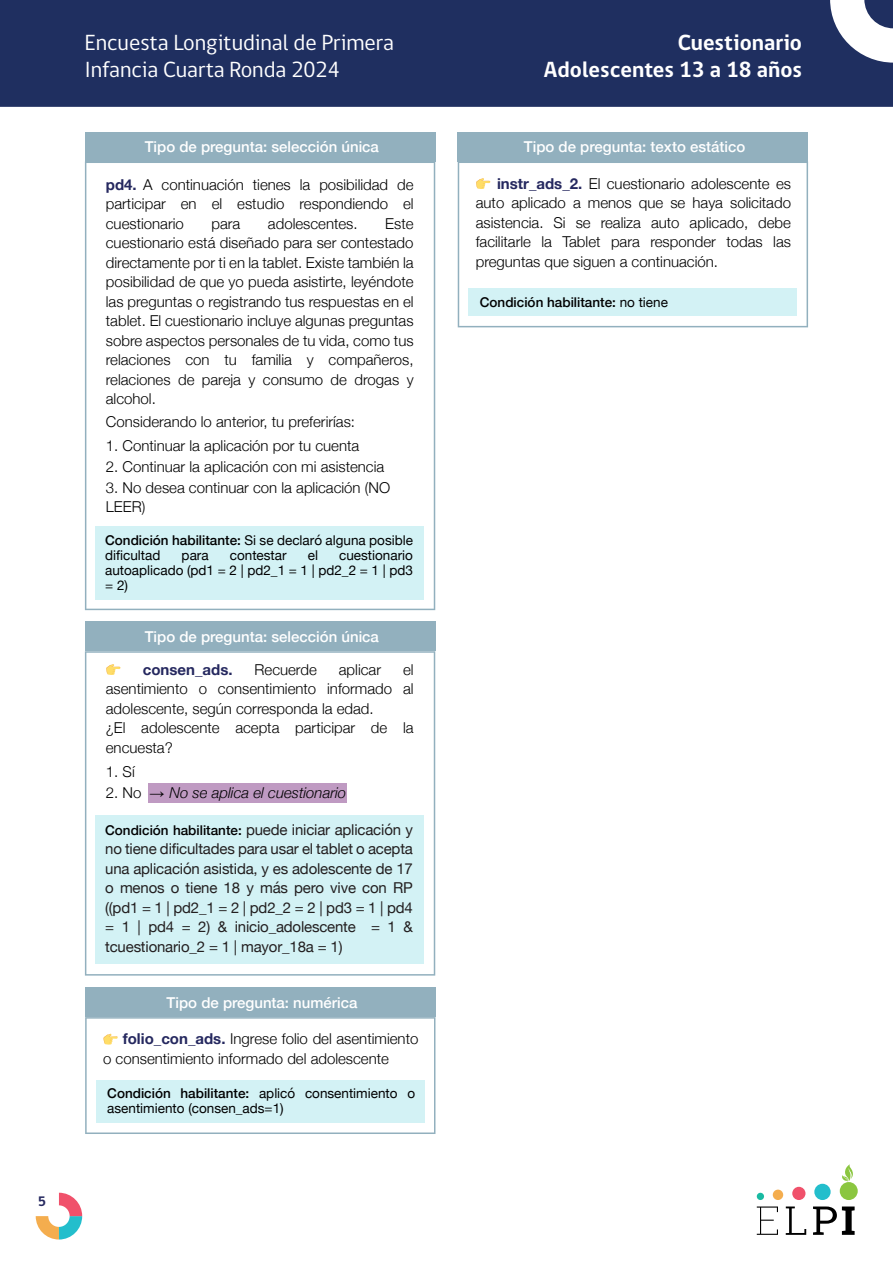
<style>
.page{position:relative;width:893px;height:1263px;background:#fff}
.page>*{position:absolute;margin:0;border:0;box-sizing:border-box;transform-origin:0 0}
.t1{font:22.5px/27px "gob CL";color:#fff}
.t2{font:700 22.5px/27px "gob CL";color:#fff;text-align:right}
.t3{font:300 15px/19.5px "Helvetica Neue";color:#000001;text-align:justify}
.t4{font:15px/19.5px "Helvetica Neue";letter-spacing:-.01em;color:#231f20;text-align:justify}
.t5{font:500 15px "Helvetica Neue";color:#fff}
.t6{font:italic 300 15px "Helvetica Neue";color:#000001}
.t7{font:700 15px "Helvetica Neue";color:#25285f}
.t8{font:700 14.1px "gob CL";color:#25285f}
.t9{font:13.5px/15px "Helvetica Neue";color:#000001}
.t10{font:500 13.5px "Helvetica Neue";color:#000001}
.s1{font-weight:700;color:#25285f}
.s2{font-weight:500}
.s3{font-weight:500;font-size:13.5px;color:#000001}
.s4{font-family:"Arial";font-weight:900;font-style:normal;color:#000}
.s5{font-weight:400}
</style>
<div class="page">
<div style="left:0;top:0;width:893px;height:106px;background:#1f2f60"></div>
<svg style="left:36px;top:1193px;width:46px;height:46px"></svg>
<div style="left:757px;top:1193px;width:7px;height:7px;background:#19baa2;border-radius:50%"></div>
<div style="left:773px;top:1189px;width:10px;height:11px;background:#f4ad4e;border-radius:50%"></div>
<div style="left:792px;top:1187px;width:13px;height:13px;background:#f0516b;border-radius:50%"></div>
<div style="left:814px;top:1184px;width:17px;height:16px;background:#23becc;border-radius:50%"></div>
<div style="left:840px;top:1182px;width:18px;height:18px;background:#8bc640;border-radius:50%"></div>
<svg style="left:842px;top:1164px;width:11px;height:18px"></svg>
<svg style="left:757px;top:1206px;width:21px;height:29px"></svg>
<svg style="left:786px;top:1206px;width:20px;height:29px"></svg>
<svg style="left:813px;top:1206px;width:42px;height:29px"></svg>
<svg style="left:830px;top:0;width:63px;height:63px"></svg>
<div style="left:85px;top:132px;width:350px;height:29px;background:#92b0be"></div>
<svg style="left:85px;top:161px;width:350px;height:449px"></svg>
<div style="left:85px;top:622px;width:350px;height:29px;background:#92b0be"></div>
<svg style="left:85px;top:651px;width:350px;height:324px"></svg>
<div style="left:458px;top:132px;width:350px;height:29px;background:#92b0be"></div>
<svg style="left:458px;top:161px;width:350px;height:166px"></svg>
<div style="left:85px;top:987px;width:350px;height:30px;background:#92b0be"></div>
<div style="left:95px;top:527px;width:329px;height:73px;background:#d3f2f5"></div>
<div style="left:95px;top:815px;width:329px;height:149px;background:#d3f2f5"></div>
<div style="left:468px;top:288px;width:329px;height:28px;background:#d3f2f5"></div>
<div style="left:149px;top:783px;width:198px;height:20px;background:#bf9ac2"></div>
<svg style="left:106px;top:664px;width:14px;height:11px"></svg>
<svg style="left:85px;top:1017px;width:350px;height:117px"></svg>
<svg style="left:476px;top:178px;width:14px;height:11px"></svg>
<p class="t8" style="left:38px;top:1192px;width:10px">5</p>
<h1 class="t1" style="left:85px;top:30px;width:311px">Encuesta Longitudinal de Primera<br>Infancia Cuarta Ronda 2024</h1>
<h1 class="t2" style="left:544px;top:30px;width:260px">Cuestionario<br>Adolescentes 13 a 18 años</h1>
<p class="t5" style="left:145px;top:135px;width:236px">Tipo de pregunta: selección única</p>
<p class="t3" style="left:106px;top:173px;width:309px"><span class="s1">pd4.</span> A continuación tienes la posibilidad de participar en el estudio respondiendo el cuestionario</p>
<p class="t3" style="left:106px;top:212px;width:309px;text-indent:279px">Este cuestionario está diseñado para ser contestado directamente por ti en la tablet. Existe también la posibilidad de que yo pueda asistirte, leyéndote las preguntas o registrando tus respuestas en el tablet. El cuestionario incluye algunas preguntas sobre aspectos personales de tu vida, como tus relaciones con tu familia y compañeros, relaciones de pareja y consumo de drogas y alcohol.</p>
<p class="t3" style="left:106px;top:410px;width:251px">Considerando lo anterior, tu preferirías:</p>
<p class="t3" style="left:106px;top:434px;width:255px">1. Continuar la aplicación por tu cuenta</p>
<p class="t3" style="left:106px;top:455px;width:280px">2. Continuar la aplicación con mi asistencia</p>
<p class="t3" style="left:106px;top:476px;width:286px">3. No desea continuar con la aplicación (NO<br>LEER)</p>
<p class="t9" style="left:105px;top:533px;width:309px"><span class="s2">Condición habilitante:</span> Si se declaró alguna posible dificultad</p>
<p class="t3" style="left:211px;top:212px;width:30px">para</p>
<p class="t3" style="left:268px;top:212px;width:91px">adolescentes.</p>
<p class="t9" style="left:105px;top:548px;width:309px;text-align:justify;text-indent:234px">cuestionario autoaplicado (pd1 = 2 | pd2_1 = 1 | pd2_2 = 1 | pd3 = 2)</p>
<p class="t9" style="left:182px;top:548px;width:29px">para</p>
<p class="t9" style="left:230px;top:548px;width:58px">contestar</p>
<p class="t9" style="left:308px;top:548px;width:12px">el</p>
<p class="t5" style="left:145px;top:624px;width:236px">Tipo de pregunta: selección única</p>
<p class="t3" style="left:106px;top:659px;width:309px;text-align:left;text-indent:297px">el asentimiento o consentimiento informado al adolescente, según corresponda la edad.<br>¿El adolescente acepta participar de la encuesta?</p>
<p class="t3" style="left:106px;top:761px;width:30px">1. Sí</p>
<p class="t3" style="left:106px;top:782px;width:37px">2. No</p>
<p class="t4" style="left:105px;top:821px;width:309px"><span class="s3">Condición habilitante:</span> puede iniciar aplicación y no tiene dificultades para usar el tablet o acepta una aplicación asistida, y es adolescente de 17 o menos o tiene 18 y más pero vive con RP ((pd1 = 1 | pd2_1 = 2 | pd2_2 = 2 | pd3 = 1 | pd4 = 1 | pd4 = 2) &amp; inicio_adolescente = 1 &amp; tcuestionario_2 = 1 | mayor_18a = 1)</p>
<p class="t7" style="left:143px;top:658px;width:91px">consen_ads.</p>
<p class="t3" style="left:255px;top:659px;width:64px">Recuerde</p>
<p class="t3" style="left:339px;top:659px;width:44px">aplicar</p>
<p class="t6" style="left:150px;top:781px;width:198px"><span class="s4">→</span> No se aplica el cuestionario</p>
<p class="t5" style="left:167px;top:990px;width:192px">Tipo de pregunta: numérica</p>
<p class="t3" style="left:103px;top:1028px;width:317px;text-indent:20px"><span class="s1">folio_con_ads.</span> Ingrese folio del asentimiento o consentimiento informado del adolescente</p>
<p class="t9" style="left:107px;top:1086px;width:309px"><span class="s2">Condición habilitante:</span> aplicó consentimiento o asentimiento (consen_ads=1)</p>
<p class="t5" style="left:524px;top:135px;width:223px">Tipo de pregunta: texto estático</p>
<p class="t3" style="left:476px;top:173px;width:317px;text-indent:21px"><span class="s1">instr_ads_2.</span> El cuestionario adolescente es auto aplicado a menos que se haya solicitado asistencia. Si se realiza auto aplicado, debe facilitarle la Tablet para responder todas las preguntas que siguen a continuación.</p>
<p class="t10" style="left:480px;top:291px;width:190px">Condición habilitante: <span class="s5">no tiene</span></p>
</div>
